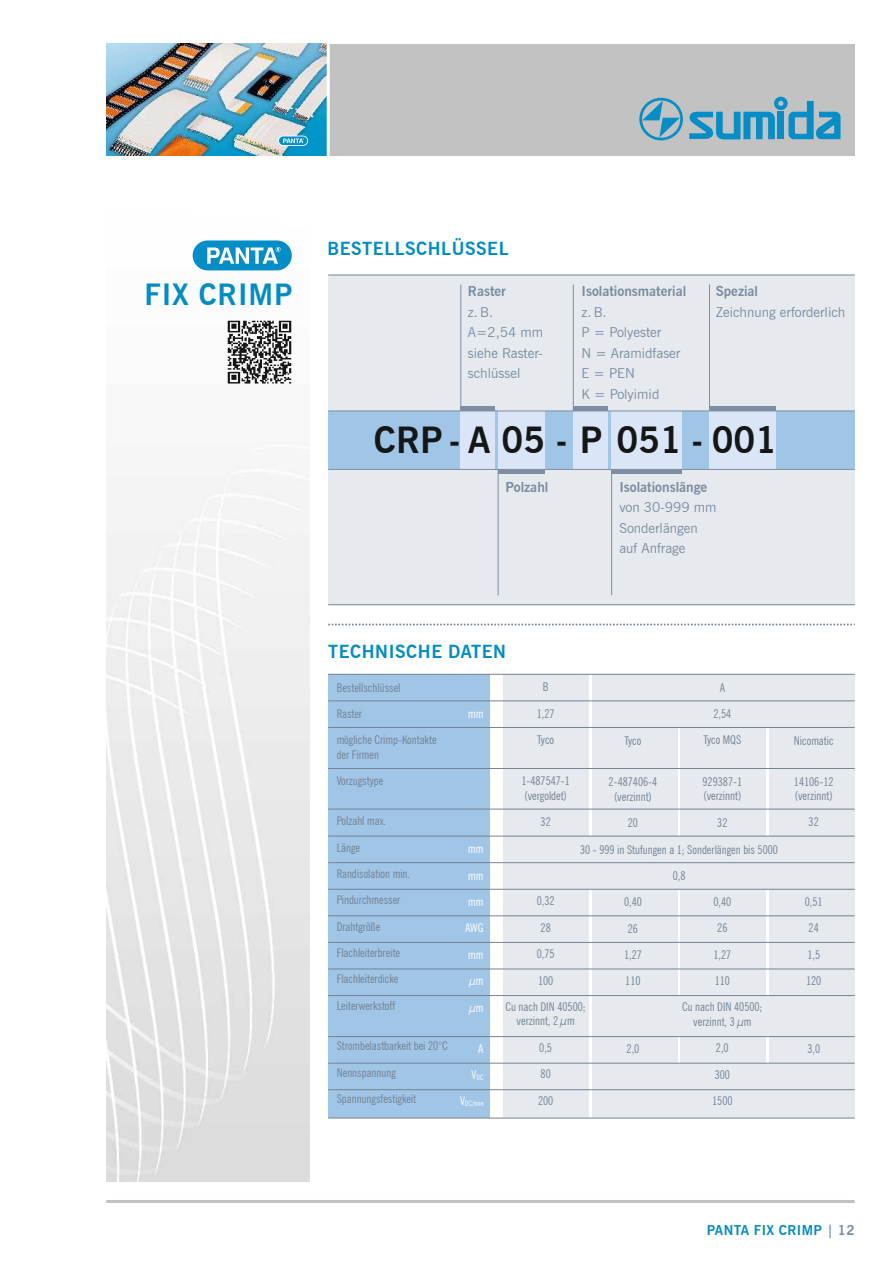
<style>
.page{position:relative;width:893px;height:1263px;background:#fff}
.page>*{position:absolute;margin:0;border:0;box-sizing:border-box;transform-origin:0 0}
.t1{font:700 36px "News Gothic BT";color:#151616}
.t2{font:700 29.25px "News Gothic BT";letter-spacing:.03em;color:#018cc6}
.t3{font:700 18px "News Gothic BT";letter-spacing:.03em;color:#018cc6}
.t4{font:13.65px/20.4px "News Gothic BT";color:#7a8ca0}
.t5{font:700 13.65px "News Gothic BT";color:#7a8ca0}
.t6{font:700 13.5px "News Gothic BT";letter-spacing:.03em;color:#018cc6}
.t7{font:condensed 12px/26.2px "News Gothic BT";color:#738393}
.t8{font:condensed 12px/26.4px "News Gothic BT";color:#fefefe;text-align:center}
.t9{font:condensed 7.5px "News Gothic BT";color:#fefefe}
.s1{font-size:12px}
.s2{color:#7a8ca0}
</style>
<div class="page">
<img style="left:106px;top:320px;width:203px;height:861px">
<svg style="left:328px;top:624px;width:527px;height:1px"></svg>
<div style="left:328px;top:411px;width:527px;height:58px;background:#a0c5e7"></div>
<div style="left:461px;top:406px;width:34px;height:63px;background:#dae6f7"></div>
<div style="left:709px;top:410px;width:67px;height:59px;background:#dae6f7"></div>
<div style="left:573px;top:410px;width:34px;height:59px;background:#dae6f7"></div>
<div style="left:612px;top:410px;width:70px;height:59px;background:#dae6f7"></div>
<div style="left:498px;top:410px;width:47px;height:59px;background:#dae6f7"></div>
<div style="left:328px;top:469px;width:527px;height:136px;background:#e6eaee"></div>
<hr style="left:328px;top:469px;width:527px;height:1px;background:#7d8da2">
<hr style="left:328px;top:604px;width:527px;height:1px;background:#758394">
<div style="left:328px;top:275px;width:527px;height:136px;background:#e6eaee"></div>
<hr style="left:328px;top:275px;width:527px;height:1px;background:#758394">
<hr style="left:498px;top:469px;width:1px;height:126px;background:#7d8da2">
<hr style="left:460px;top:285px;width:1px;height:126px;background:#7d8da2">
<hr style="left:573px;top:285px;width:1px;height:126px;background:#7d8da2">
<hr style="left:709px;top:285px;width:1px;height:126px;background:#7d8da2">
<hr style="left:611px;top:469px;width:1px;height:126px;background:#7d8da2">
<div style="left:612px;top:469px;width:70px;height:5px;background:#7d8da2"></div>
<div style="left:498px;top:469px;width:47px;height:5px;background:#7d8da2"></div>
<div style="left:461px;top:406px;width:34px;height:5px;background:#7d8da2"></div>
<hr style="left:709px;top:407px;width:67px;height:4px;background:#7d8da2">
<hr style="left:573px;top:407px;width:34px;height:4px;background:#7d8da2">
<hr style="left:328px;top:411px;width:527px;height:1px;background:#7d8da2">
<hr style="left:106px;top:1200px;width:749px;height:3px;background:#c2c2c2">
<div style="left:328px;top:44px;width:527px;height:112px;background:#c2c2c2"></div>
<svg style="left:689px;top:97px;width:151px;height:43px"></svg>
<svg style="left:639px;top:98px;width:44px;height:42px"></svg>
<img style="left:228px;top:320px;width:64px;height:64px">
<div style="left:190px;top:237px;width:105px;height:36px;border:6px solid #fefefe;border-radius:15px"></div>
<div style="left:193px;top:240px;width:99px;height:30px;background:#048ec7;border-radius:15px"></div>
<svg style="left:207px;top:247px;width:74px;height:17px"></svg>
<img style="left:106px;top:44px;width:221px;height:112px">
<hr style="left:327px;top:32px;width:3px;height:130px;background:#fefefe">
<div style="left:278px;top:136px;width:30px;height:10px;border:2px solid #fefefe;border-radius:4px"></div>
<svg style="left:279px;top:136px;width:28px;height:9px"></svg>
<svg style="left:283px;top:138px;width:21px;height:5px"></svg>
<div style="left:328px;top:674px;width:162px;height:444px;background:#a0c5e7"></div>
<div style="left:503px;top:674px;width:86px;height:444px;background:#e6eaee"></div>
<div style="left:503px;top:836px;width:352px;height:53px;background:#e6eaee"></div>
<div style="left:592px;top:674px;width:85px;height:444px;background:#e6eaee"></div>
<div style="left:592px;top:995px;width:263px;height:41px;background:#e6eaee"></div>
<div style="left:592px;top:1063px;width:263px;height:55px;background:#e6eaee"></div>
<div style="left:592px;top:674px;width:263px;height:53px;background:#e6eaee"></div>
<div style="left:680px;top:674px;width:86px;height:444px;background:#e6eaee"></div>
<div style="left:769px;top:674px;width:86px;height:444px;background:#e6eaee"></div>
<hr style="left:328px;top:1118px;width:527px;height:1px;background:#758394">
<svg style="left:328px;top:1036px;width:527px;height:1px"></svg>
<svg style="left:328px;top:1062px;width:527px;height:2px"></svg>
<svg style="left:328px;top:1089px;width:527px;height:1px"></svg>
<svg style="left:328px;top:995px;width:527px;height:1px"></svg>
<svg style="left:328px;top:968px;width:527px;height:2px"></svg>
<svg style="left:328px;top:942px;width:527px;height:1px"></svg>
<svg style="left:328px;top:915px;width:527px;height:1px"></svg>
<svg style="left:328px;top:888px;width:527px;height:2px"></svg>
<svg style="left:328px;top:862px;width:527px;height:1px"></svg>
<svg style="left:328px;top:835px;width:527px;height:2px"></svg>
<svg style="left:328px;top:808px;width:527px;height:2px"></svg>
<svg style="left:328px;top:768px;width:527px;height:1px"></svg>
<svg style="left:328px;top:727px;width:527px;height:1px"></svg>
<svg style="left:328px;top:700px;width:527px;height:2px"></svg>
<hr style="left:328px;top:674px;width:527px;height:1px;background:#758394">
<h2 class="t2" style="left:144px;top:283px;width:150px">FIX CRIMP</h2>
<h3 class="t3" style="left:327px;top:242px;width:183px">BESTELLSCHLÜSSEL</h3>
<p class="t5" style="left:468px;top:286px;width:40px">Raster</p>
<p class="t4" style="left:468px;top:303px;width:77px">z. B.<br>A=2,54 mm siehe Raster&shy;schlüssel</p>
<p class="t5" style="left:582px;top:286px;width:106px">Isolationsmaterial</p>
<p class="t4" style="left:582px;top:303px;width:100px">z. B.<br>P = Polyester<br>N = Aramidfaser<br>E = PEN<br>K = Polyimid</p>
<p class="t5" style="left:716px;top:286px;width:44px">Spezial</p>
<p class="t4" style="left:716px;top:303px;width:131px">Zeichnung erforderlich</p>
<h1 class="t1" style="left:374px;top:426px;width:405px">CRP - A 05 - P 051 - 001</h1>
<p class="t5" style="left:506px;top:481px;width:44px">Polzahl</p>
<p class="t5" style="left:619px;top:481px;width:89px">Isolationslänge</p>
<p class="t4" style="left:619px;top:498px;width:99px">von 30-999 mm<br>Sonderlängen auf Anfrage</p>
<h3 class="t3" style="left:328px;top:644px;width:179px">TECHNISCHE DATEN</h3>
<p class="t7" style="left:337px;top:675px;width:101px">Bestellschlüssel<br>Raster<br>mögliche Crimp-Kontakte</p>
<p class="t7" style="left:337px;top:742px;width:48px">der Firmen<br>Vorzugstype</p>
<p class="t7" style="left:337px;top:809px;width:75px">Polzahl max.<br>Länge<br>Randisolation min.<br>Pindurchmesser<br>Drahtgröße<br>Flachleiterbreite<br>Flachleiterdicke<br>Leiterwerkstoff</p>
<p class="t7" style="left:337px;top:1034px;width:113px">Strombelastbarkeit bei 20°C<br>Nennspannung<br>Spannungsfestigkeit</p>
<p class="t8" style="left:468px;top:702px;width:17px">mm</p>
<p class="t8" style="left:465px;top:837px;width:20px">mm mm mm<br>AWG mm µm µm</p>
<p class="t8" style="left:478px;top:1036px;width:7px">A</p>
<p class="t9" style="left:471px;top:1074px;width:14px"><span class="s1">V</span>DC</p>
<p class="t9" style="left:460px;top:1101px;width:25px"><span class="s1">V</span>DC/min</p>
<p class="t7" style="left:543px;top:675px;width:7px">B</p>
<p class="t7" style="left:537px;top:701px;width:19px">1,27</p>
<p class="t7" style="left:537px;top:728px;width:18px">Tyco</p>
<p class="t7" style="left:521px;top:775px;width:50px;line-height:14.4px">1-487547-1 (vergoldet)</p>
<p class="t7" style="left:541px;top:810px;width:12px">32</p>
<p class="t7" style="left:624px;top:729px;width:18px">Tyco</p>
<p class="t7" style="left:609px;top:776px;width:50px;line-height:14.4px;text-align:center">2-487406-4 (verzinnt)</p>
<p class="t7" style="left:628px;top:811px;width:12px">20</p>
<p class="t7" style="left:720px;top:675px;width:7px">A</p>
<p class="t7" style="left:713px;top:702px;width:19px">2,54</p>
<p class="t7" style="left:703px;top:728px;width:39px">Tyco MQS</p>
<p class="t7" style="left:702px;top:775px;width:41px;line-height:14.4px">929387-1 (verzinnt)</p>
<p class="t7" style="left:717px;top:810px;width:12px">32</p>
<p class="t7" style="left:580px;top:838px;width:199px">30 - 999 in Stufungen a 1; Sonderlängen bis 5000</p>
<p class="t7" style="left:673px;top:864px;width:14px">0,8</p>
<p class="t7" style="left:537px;top:889px;width:19px">0,32</p>
<p class="t7" style="left:541px;top:915px;width:12px">28</p>
<p class="t7" style="left:537px;top:942px;width:19px">0,75</p>
<p class="t7" style="left:538px;top:968px;width:17px">100</p>
<p class="t7" style="left:506px;top:1001px;width:82px;line-height:14.4px;text-align:center">Cu nach DIN 40500; verzinnt, 2 µm</p>
<p class="t7" style="left:539px;top:1035px;width:14px">0,5</p>
<p class="t7" style="left:541px;top:1062px;width:12px">80</p>
<p class="t7" style="left:538px;top:1088px;width:17px">200</p>
<p class="t7" style="left:624px;top:890px;width:19px">0,40</p>
<p class="t7" style="left:628px;top:916px;width:12px">26</p>
<p class="t7" style="left:624px;top:943px;width:19px">1,27</p>
<p class="t7" style="left:625px;top:969px;width:17px">110</p>
<p class="t7" style="left:627px;top:1036px;width:14px">2,0</p>
<p class="t7" style="left:713px;top:889px;width:19px">0,40</p>
<p class="t7" style="left:717px;top:916px;width:12px">26</p>
<p class="t7" style="left:713px;top:942px;width:19px">1,27</p>
<p class="t7" style="left:715px;top:969px;width:17px">110</p>
<p class="t7" style="left:682px;top:1001px;width:82px;line-height:14.4px;text-align:center">Cu nach DIN 40500; verzinnt, 3 µm</p>
<p class="t7" style="left:716px;top:1036px;width:14px">2,0</p>
<p class="t7" style="left:715px;top:1062px;width:17px">300</p>
<p class="t7" style="left:712px;top:1089px;width:22px">1500</p>
<p class="t7" style="left:794px;top:729px;width:41px">Nicomatic</p>
<p class="t7" style="left:794px;top:775px;width:41px;line-height:14.4px">14106-12 (verzinnt)</p>
<p class="t7" style="left:809px;top:810px;width:12px">32</p>
<p class="t7" style="left:805px;top:889px;width:19px">0,51</p>
<p class="t7" style="left:809px;top:916px;width:12px">24</p>
<p class="t7" style="left:807px;top:942px;width:14px">1,5</p>
<p class="t7" style="left:806px;top:969px;width:17px">120</p>
<p class="t7" style="left:807px;top:1036px;width:14px">3,0</p>
<p class="t6" style="left:707px;top:1225px;width:150px">PANTA FIX CRIMP <span class="s2">| 12</span></p>
</div>
